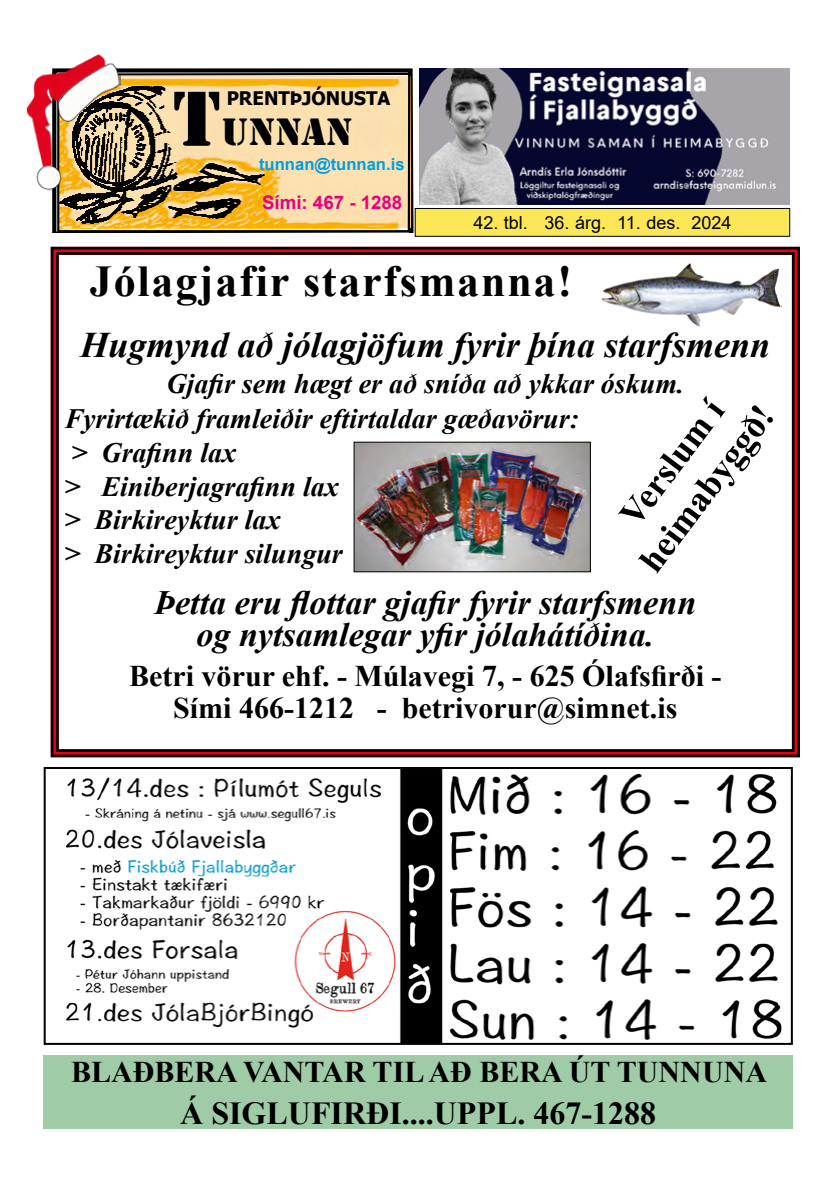
<style>
.page{position:relative;width:840px;height:1191px;background:#fff}
.page>*{position:absolute;margin:0;border:0;box-sizing:border-box;transform-origin:0 0}
.t1{font:700 44px "Times New Roman";letter-spacing:.04em;color:#000}
.t2{font:39.4px "Stencil";color:#000}
.t3{font:italic 700 36px "Times New Roman";color:#000}
.t4{font:700 36px/43.2px "Times New Roman";color:#000;text-align:center}
.t5{font:italic 700 34px/32px "Times New Roman";color:#000;text-align:center}
.t6{font:700 32px "Times New Roman";color:#000}
.t7{font:700 30px/32px "Times New Roman";color:#000;text-align:center}
.t8{font:italic 700 28px/34px "Times New Roman";color:#000}
.t9{font:700 18.6px "Tahoma";color:#000}
.t10{font:700 18.6px "Arial";color:#e6007d}
.t11{font:18px "Arial";color:#000}
.t12{font:700 16.6px "Arial";color:#009fe3}
.s1{font-size:81px}
</style>
<div class="page">
<svg style="left:50px;top:246px;width:749px;height:512px"></svg>
<div style="left:56px;top:252px;width:738px;height:500px;border:3px solid #000"></div>
<img style="left:598px;top:261px;width:183px;height:66px">
<div style="left:415px;top:208px;width:374px;height:28px;background:#fbe756"></div>
<div style="left:414px;top:208px;width:375px;height:28px;border:1px solid #000"></div>
<img style="left:419px;top:69px;width:370px;height:135px">
<svg style="left:52px;top:68px;width:363px;height:169px"></svg>
<img style="left:26px;top:54px;width:97px;height:137px">
<img style="left:65px;top:770px;width:717px;height:272px">
<div style="left:44px;top:767px;width:748px;height:278px;border:2px solid #000"></div>
<div style="left:44px;top:1055px;width:748px;height:74px;background:#a0cba7"></div>
<p class="t9" style="left:226px;top:85px;width:165px">PRENTÞJÓNUSTA</p>
<h2 class="t2" style="left:173px;top:109px;width:181px"><span class="s1">T</span>UNNAN</h2>
<p class="t12" style="left:259px;top:153px;width:147px">tunnan@tunnan.is</p>
<p class="t10" style="left:262px;top:190px;width:142px">Sími: 467 - 1288</p>
<p class="t11" style="left:473px;top:210px;width:259px">42. tbl. 36. árg. 11. des. 2024</p>
<h1 class="t1" style="left:90px;top:251px;width:483px">Jólagjafir starfsmanna!</h1>
<p class="t3" style="left:80px;top:320px;width:691px">Hugmynd að jólagjöfum fyrir þína starfsmenn</p>
<p class="t8" style="left:64px;top:366px;width:621px;text-indent:102px">Gjafir sem hægt er að sníða að ykkar óskum.<br>Fyrirtækið framleiðir eftirtaldar gæðavörur:<br>&gt; Grafinn lax<br>&gt; Einiberjagrafinn lax<br>&gt; Birkireyktur lax<br>&gt; Birkireyktur silungur</p>
<p class="t5" style="left:154px;top:586px;width:543px">Þetta eru flottar gjafir fyrir starfsmenn og nytsamlegar yfir jólahátíðina.</p>
<p class="t7" style="left:129px;top:659px;width:593px">Betri vörur ehf. - Múlavegi 7, - 625 Ólafsfirði -<br>Sími 466-1212 - betrivorur@simnet.is</p>
<p class="t4" style="left:593px;top:528px;width:199px;rotate:-53deg">Verslum í heimabyggð!</p>
<p class="t7" style="left:71px;top:1055px;width:697px">BLAÐBERA VANTAR TIL AÐ BERA ÚT TUNNUNA</p>
<p class="t6" style="left:180px;top:1090px;width:477px">Á SIGLUFIRÐI....UPPL. 467-1288</p>
</div>
